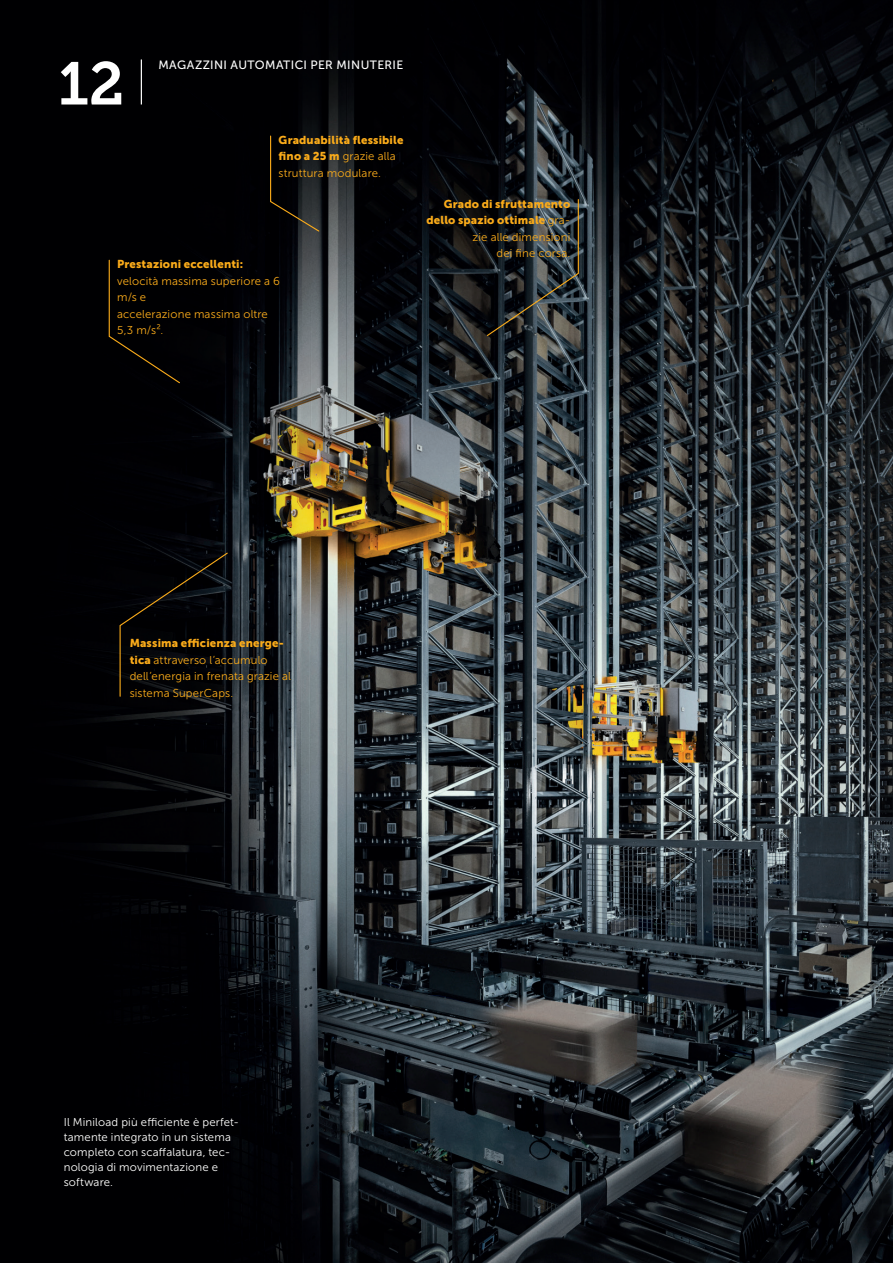
<style>
.page{position:relative;width:893px;height:1263px;background:#fff}
.page>*{position:absolute;margin:0;border:0;box-sizing:border-box;transform-origin:0 0}
.t1{font:60px "Museo JH Slab 700";color:#fff}
.t2{font:12px "Museo JH Sans 500";letter-spacing:.03em;color:#fff}
.t3{font:11.4px/16.5px "Museo JH Sans 300";letter-spacing:.015em;color:#faab1a}
.t4{font:11.4px/15px "Museo JH Sans 300";letter-spacing:.015em;color:#fff}
.t5{font:11.4px/16.5px "Museo JH Sans 900";letter-spacing:.015em;color:#faab1a;text-align:right}
.s1{font-family:"Museo JH Sans 900"}
.s2{font-family:"Museo JH Sans 300"}
</style>
<div class="page">
<img style="left:0;top:0;width:893px;height:1263px">
<hr style="left:141px;top:59px;width:1px;height:45px;background:#fff">
<svg style="left:486px;top:198px;width:93px;height:139px;background:#282f33"></svg>
<div style="left:108px;top:259px;width:73px;height:125px;background:#000002"></div>
<svg style="left:119px;top:552px;width:110px;height:145px;background:#060608"></svg>
<svg style="left:269px;top:135px;width:51px;height:98px;background:#151413"></svg>
<h1 class="t1" style="left:58px;top:49px;width:67px">12</h1>
<p class="t2" style="left:158px;top:57px;width:246px">MAGAZZINI AUTOMATICI PER MINUTERIE</p>
<p class="t5" style="left:279px;top:133px;width:126px">Graduabilità flessibile</p>
<p class="t3" style="left:279px;top:149px;width:119px"><span class="s1">fino a 25 m</span> grazie alla struttura modulare.</p>
<p class="t5" style="left:117px;top:257px;width:128px">Prestazioni eccellenti:</p>
<p class="t3" style="left:117px;top:274px;width:164px">velocità massima superiore a 6 m/s e<br>accelerazione massima oltre<br>5,3 m/s².</p>
<p class="t5" style="left:426px;top:197px;width:145px">Grado di sfruttamento dello spazio ottimale <span class="s2">gra-</span></p>
<p class="t3" style="left:473px;top:230px;width:99px;text-align:right">zie alle dimensioni dei fine corsa.</p>
<p class="t5" style="left:130px;top:636px;width:156px">Massima efficienza energe-</p>
<p class="t3" style="left:130px;top:653px;width:163px"><span class="s1">tica</span> attraverso l’accumulo dell’energia in frenata grazie al sistema SuperCaps.</p>
<p class="t4" style="left:64px;top:1116px;width:177px">Il Miniload più efficiente è perfet&shy;tamente integrato in un sistema completo con scaffalatura, tec&shy;nologia di movimentazione e software.</p>
</div>
